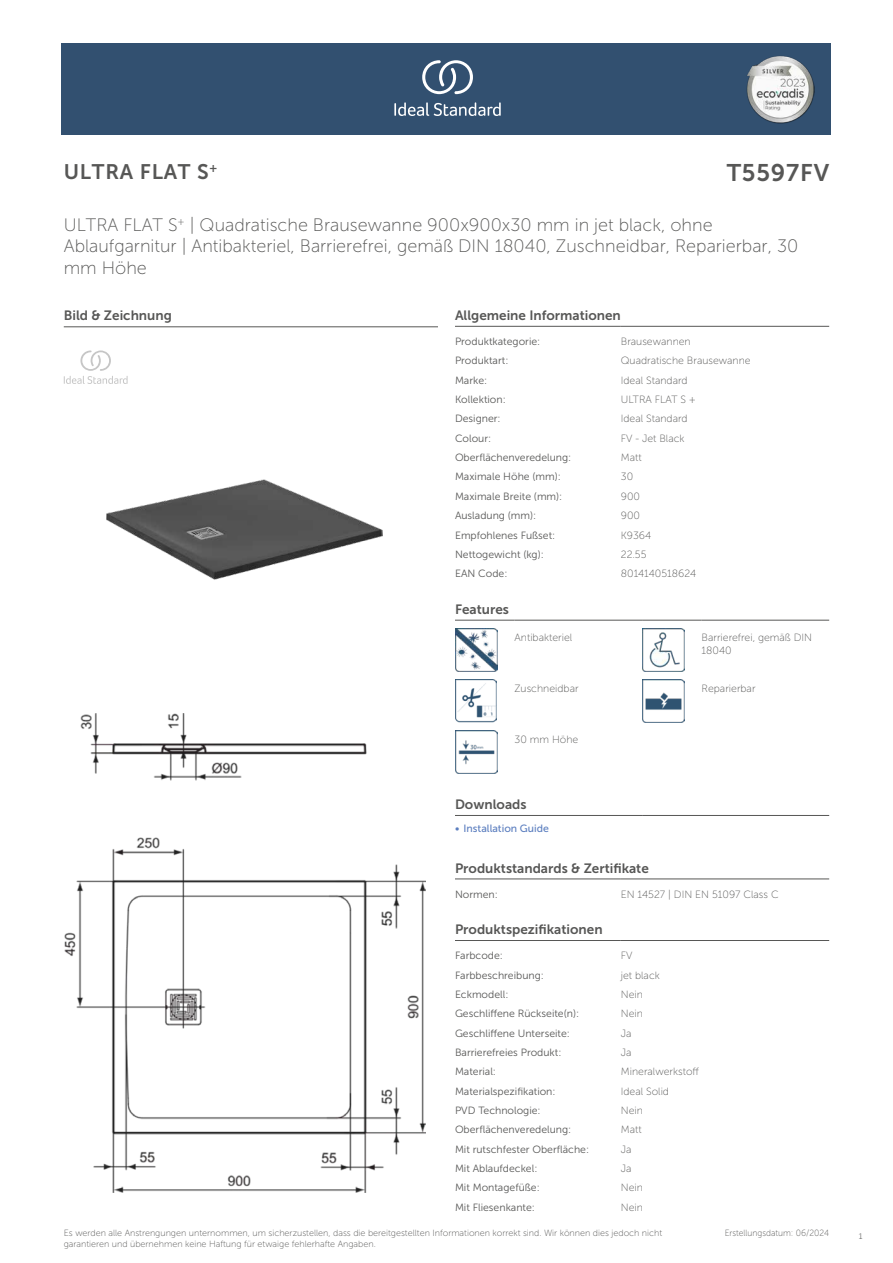
<style>
.page{position:relative;width:893px;height:1263px;background:#fff}
.page>*{position:absolute;margin:0;border:0;box-sizing:border-box;transform-origin:0 0}
.t1{font:24px "Museo Sans 700";letter-spacing:.035em;color:#575756}
.t2{font:21px "Museo Sans 700";letter-spacing:.035em;color:#575756}
.t3{font:18px/21.6px "Museo Sans 100";color:#575756}
.t4{font:13.5px "Museo Sans 700";color:#575756}
.t5{font:10.5px "Museo Sans 300";color:#575756}
.t6{font:10.5px/12.6px "Museo Sans 100";color:#575756}
.t7{font:10.5px "Museo Sans 500";color:#5b7ebf}
.t8{font:9px/10.8px "Museo Sans 100";color:#575756}
.t9{font:9px "Museo Sans 100";color:#575756;scale:.95 1}
.t10{font:300 9px "Calibri";color:#575756;scale:.95 1}
</style>
<div class="page">
<div style="left:62px;top:43px;width:769px;height:91px;background:#325070"></div>
<hr style="left:455px;top:326px;width:166px;height:1px;background:#575756">
<hr style="left:621px;top:326px;width:208px;height:1px;background:#575756">
<hr style="left:455px;top:620px;width:59px;height:1px;background:#575756">
<hr style="left:514px;top:620px;width:128px;height:1px;background:#575756">
<hr style="left:642px;top:620px;width:60px;height:1px;background:#575756">
<hr style="left:702px;top:620px;width:127px;height:1px;background:#575756">
<img style="left:455px;top:629px;width:42px;height:42px">
<img style="left:642px;top:629px;width:43px;height:42px">
<img style="left:456px;top:680px;width:41px;height:42px">
<img style="left:642px;top:680px;width:43px;height:42px">
<img style="left:455px;top:731px;width:42px;height:42px">
<hr style="left:455px;top:815px;width:187px;height:1px;background:#575756">
<hr style="left:642px;top:815px;width:187px;height:1px;background:#575756">
<hr style="left:455px;top:879px;width:166px;height:1px;background:#575756">
<hr style="left:621px;top:879px;width:208px;height:1px;background:#575756">
<hr style="left:455px;top:940px;width:166px;height:1px;background:#575756">
<hr style="left:621px;top:940px;width:208px;height:1px;background:#575756">
<img style="left:64px;top:714px;width:361px;height:478px">
<hr style="left:64px;top:327px;width:374px;height:1px;background:#575756">
<svg style="left:64px;top:350px;width:64px;height:34px"></svg>
<img style="left:107px;top:479px;width:275px;height:101px">
<svg style="left:394px;top:102px;width:107px;height:14px"></svg>
<svg style="left:422px;top:60px;width:51px;height:34px"></svg>
<img style="left:746px;top:56px;width:68px;height:67px">
<h2 class="t2" style="left:64px;top:160px;width:155px">ULTRA FLAT S<sup>+</sup></h2>
<h1 class="t1" style="left:727px;top:160px;width:104px">T5597FV</h1>
<h3 class="t3" style="left:64px;top:214px;width:736px">ULTRA FLAT S<sup>+</sup> | Quadratische Brausewanne 900x900x30 mm in jet black, ohne<br>Ablaufgarnitur | Antibakteriel, Barrierefrei, gemäß DIN 18040, Zuschneidbar, Reparierbar, 30 mm Höhe</h3>
<p class="t4" style="left:64px;top:308px;width:110px">Bild &amp; Zeichnung</p>
<p class="t4" style="left:455px;top:308px;width:167px">Allgemeine Informationen</p>
<p class="t5" style="left:455px;top:336px;width:87px">Produktkategorie:</p>
<p class="t6" style="left:621px;top:335px;width:71px">Brausewannen</p>
<p class="t5" style="left:455px;top:355px;width:55px">Produktart:</p>
<p class="t6" style="left:621px;top:355px;width:131px">Quadratische Brausewanne</p>
<p class="t5" style="left:455px;top:374px;width:34px">Marke:</p>
<p class="t6" style="left:621px;top:374px;width:68px">Ideal Standard</p>
<p class="t5" style="left:455px;top:394px;width:52px">Kollektion:</p>
<p class="t6" style="left:621px;top:393px;width:77px">ULTRA FLAT S +</p>
<p class="t5" style="left:455px;top:413px;width:47px">Designer:</p>
<p class="t6" style="left:621px;top:413px;width:68px">Ideal Standard</p>
<p class="t5" style="left:455px;top:432px;width:38px">Colour:</p>
<p class="t6" style="left:621px;top:432px;width:65px">FV - Jet Black</p>
<p class="t5" style="left:455px;top:452px;width:118px">Oberflächenveredelung:</p>
<p class="t6" style="left:621px;top:451px;width:22px">Matt</p>
<p class="t5" style="left:455px;top:471px;width:107px">Maximale Höhe (mm):</p>
<p class="t6" style="left:621px;top:471px;width:14px">30</p>
<p class="t5" style="left:455px;top:491px;width:109px">Maximale Breite (mm):</p>
<p class="t6" style="left:621px;top:490px;width:21px">900</p>
<p class="t5" style="left:455px;top:510px;width:83px">Ausladung (mm):</p>
<p class="t6" style="left:621px;top:509px;width:21px">900</p>
<p class="t5" style="left:455px;top:529px;width:102px">Empfohlenes Fußset:</p>
<p class="t6" style="left:621px;top:529px;width:32px">K9364</p>
<p class="t5" style="left:455px;top:549px;width:90px">Nettogewicht (kg):</p>
<p class="t6" style="left:621px;top:548px;width:27px">22.55</p>
<p class="t5" style="left:455px;top:568px;width:54px">EAN Code:</p>
<p class="t6" style="left:621px;top:567px;width:77px">8014140518624</p>
<p class="t4" style="left:455px;top:602px;width:55px">Features</p>
<p class="t6" style="left:514px;top:631px;width:59px">Antibakteriel</p>
<p class="t6" style="left:702px;top:631px;width:112px">Barrierefrei, gemäß DIN<br>18040</p>
<p class="t6" style="left:514px;top:682px;width:66px">Zuschneidbar</p>
<p class="t6" style="left:702px;top:682px;width:55px">Reparierbar</p>
<p class="t6" style="left:514px;top:733px;width:65px">30 mm Höhe</p>
<p class="t4" style="left:455px;top:797px;width:73px">Downloads</p>
<p class="t7" style="left:455px;top:823px;width:95px">• Installation Guide</p>
<p class="t4" style="left:455px;top:860px;width:195px">Produktstandards &amp; Zertifikate</p>
<p class="t5" style="left:455px;top:888px;width:44px">Normen:</p>
<p class="t6" style="left:621px;top:888px;width:159px">EN 14527 | DIN EN 51097 Class C</p>
<p class="t4" style="left:455px;top:922px;width:149px">Produktspezifikationen</p>
<p class="t5" style="left:455px;top:950px;width:49px">Farbcode:</p>
<p class="t6" style="left:621px;top:949px;width:13px">FV</p>
<p class="t5" style="left:455px;top:969px;width:90px">Farbbeschreibung:</p>
<p class="t6" style="left:621px;top:969px;width:41px">jet black</p>
<p class="t5" style="left:455px;top:989px;width:55px">Eckmodell:</p>
<p class="t6" style="left:621px;top:988px;width:24px">Nein</p>
<p class="t5" style="left:455px;top:1008px;width:126px">Geschliffene Rückseite(n):</p>
<p class="t6" style="left:621px;top:1007px;width:24px">Nein</p>
<p class="t5" style="left:455px;top:1027px;width:116px">Geschliffene Unterseite:</p>
<p class="t6" style="left:621px;top:1027px;width:12px">Ja</p>
<p class="t5" style="left:455px;top:1047px;width:108px">Barrierefreies Produkt:</p>
<p class="t6" style="left:621px;top:1046px;width:12px">Ja</p>
<p class="t5" style="left:455px;top:1066px;width:43px">Material:</p>
<p class="t6" style="left:621px;top:1065px;width:80px">Mineralwerkstoff</p>
<p class="t5" style="left:455px;top:1085px;width:102px">Materialspezifikation:</p>
<p class="t6" style="left:621px;top:1085px;width:50px">Ideal Solid</p>
<p class="t5" style="left:455px;top:1105px;width:87px">PVD Technologie:</p>
<p class="t6" style="left:621px;top:1104px;width:24px">Nein</p>
<p class="t5" style="left:455px;top:1124px;width:118px">Oberflächenveredelung:</p>
<p class="t6" style="left:621px;top:1123px;width:22px">Matt</p>
<p class="t5" style="left:455px;top:1143px;width:136px">Mit rutschfester Oberfläche:</p>
<p class="t6" style="left:621px;top:1143px;width:12px">Ja</p>
<p class="t5" style="left:455px;top:1163px;width:84px">Mit Ablaufdeckel:</p>
<p class="t6" style="left:621px;top:1162px;width:12px">Ja</p>
<p class="t5" style="left:455px;top:1182px;width:86px">Mit Montagefüße:</p>
<p class="t6" style="left:621px;top:1182px;width:24px">Nein</p>
<p class="t5" style="left:455px;top:1201px;width:81px">Mit Fliesenkante:</p>
<p class="t6" style="left:621px;top:1201px;width:24px">Nein</p>
<p class="t8" style="left:64px;top:1227px;width:600px">Es werden alle Anstrengungen unternommen, um sicherzustellen, dass die bereitgestellten Informationen korrekt sind. Wir können dies jedoch nicht garantieren und übernehmen keine Haftung für etwaige fehlerhafte Angaben.</p>
<p class="t9" style="left:725px;top:1228px;width:111px">Erstellungsdatum: 06/2024</p>
<p class="t10" style="left:858px;top:1230px;width:6px">1</p>
</div>
